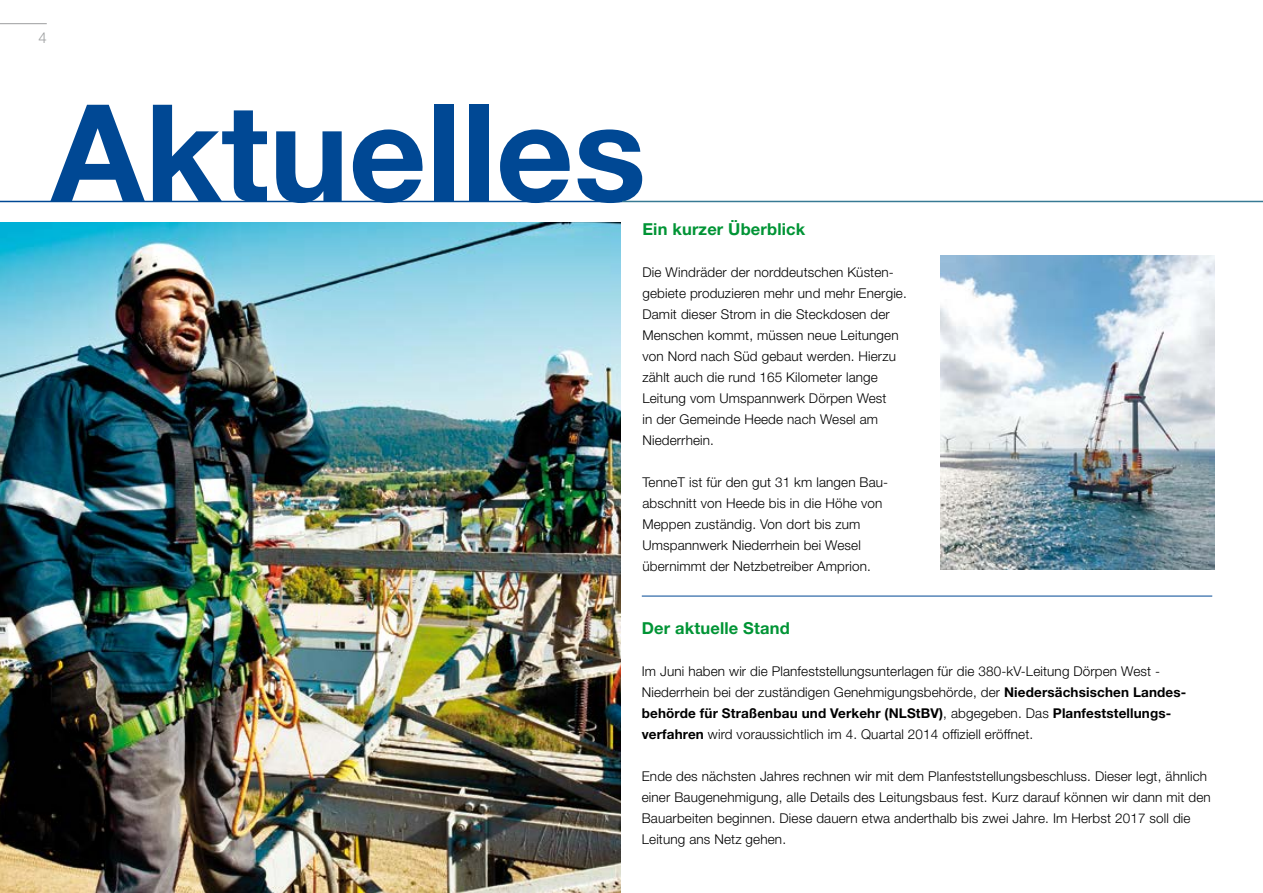
<style>
.page{position:relative;width:1263px;height:893px;background:#fff}
.page>*{position:absolute;margin:0;border:0;box-sizing:border-box;transform-origin:0 0}
.t1{font:700 135px "Helvetica Neue LT Pro";color:#004894}
.t2{font:700 16.5px "Helvetica Neue LT Pro";letter-spacing:.01em;color:#009435}
.t3{font:300 15px "Helvetica Neue LT Pro";color:#9c9e9f}
.t4{font:300 13.5px/21px "Helvetica Neue LT Pro";letter-spacing:.01em;color:#000}
.s1{font-weight:700}
</style>
<div class="page">
<img style="left:0;top:222px;width:621px;height:671px">
<hr style="left:642px;top:596px;width:570px;height:1px;background:#004894">
<img style="left:940px;top:256px;width:274px;height:314px">
<hr style="left:0;top:201px;width:622px;height:1px;background:#004894">
<hr style="left:622px;top:201px;width:641px;height:1px;background:#377a94">
<hr style="left:0;top:23px;width:47px;height:1px;background:#9c9e9f">
<p class="t3" style="left:38px;top:28px;width:10px">4</p>
<h1 class="t1" style="left:51px;top:68px;width:596px">Aktuelles</h1>
<p class="t2" style="left:642px;top:218px;width:164px">Ein kurzer Überblick</p>
<p class="t4" style="left:642px;top:261px;width:266px">Die Windräder der norddeutschen Küsten&shy;gebiete produzieren mehr und mehr Energie.<br>Damit dieser Strom in die Steckdosen der Menschen kommt, müssen neue Leitungen von Nord nach Süd gebaut werden. Hierzu zählt auch die rund 165 Kilometer lange Leitung vom Umspannwerk Dörpen West<br>in der Gemeinde Heede nach Wesel am Niederrhein.</p>
<p class="t4" style="left:642px;top:471px;width:246px">TenneT ist für den gut 31 km langen Bau&shy;abschnitt von Heede bis in die Höhe von Meppen zuständig. Von dort bis zum Umspannwerk Niederrhein bei Wesel übernimmt der Netzbetreiber Amprion.</p>
<p class="t2" style="left:642px;top:617px;width:149px">Der aktuelle Stand</p>
<p class="t4" style="left:642px;top:660px;width:546px">Im Juni haben wir die Planfeststellungsunterlagen für die 380-kV-Leitung Dörpen West - Niederrhein bei der zuständigen Genehmigungsbehörde, der <span class="s1">Niedersächsischen Landes&shy;behörde für Straßenbau und Verkehr (NLStBV)</span>, abgegeben. Das <span class="s1">Planfeststellungs&shy;verfahren</span> wird voraussichtlich im 4. Quartal 2014 offiziell eröffnet.</p>
<p class="t4" style="left:642px;top:765px;width:571px">Ende des nächsten Jahres rechnen wir mit dem Planfeststellungsbeschluss. Dieser legt, ähnlich einer Baugenehmigung, alle Details des Leitungsbaus fest. Kurz darauf können wir dann mit den Bauarbeiten beginnen. Diese dauern etwa anderthalb bis zwei Jahre. Im Herbst 2017 soll die Leitung ans Netz gehen.</p>
</div>
